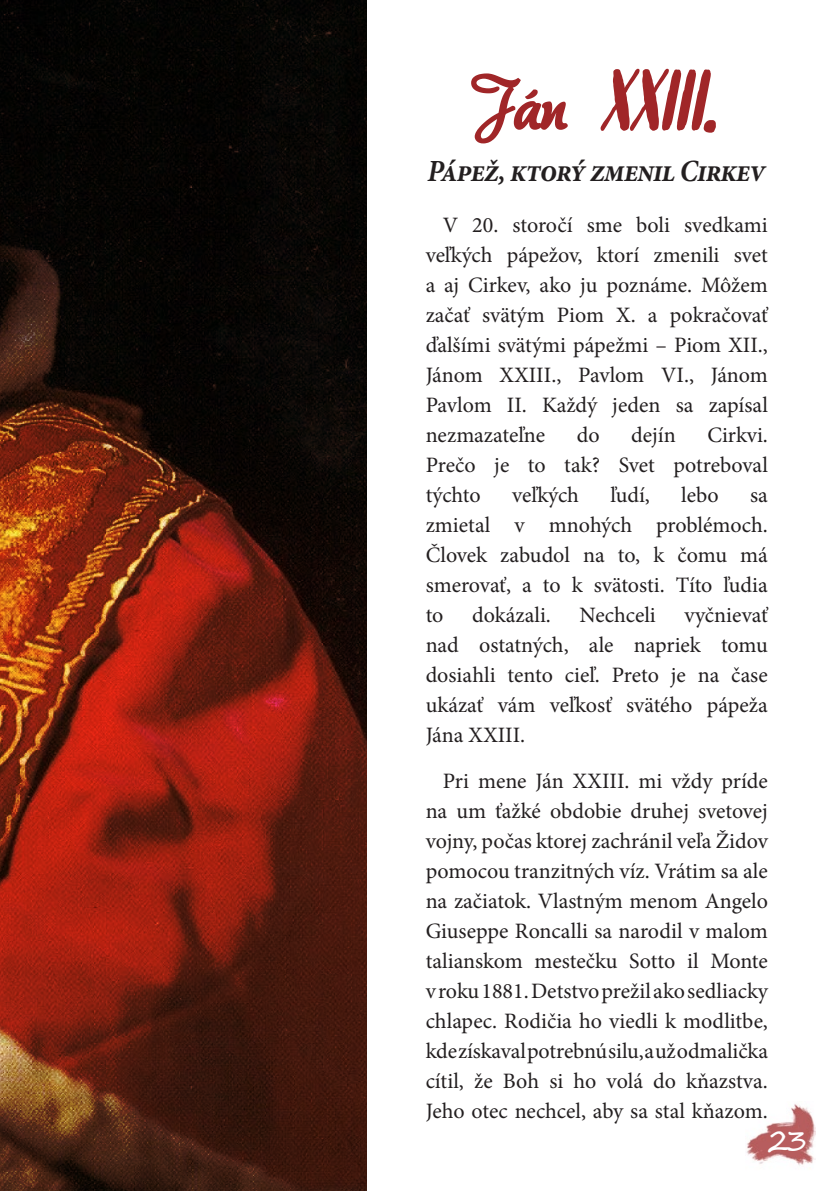
<style>
.page{position:relative;width:840px;height:1191px;background:#fff}
.page>*{position:absolute;margin:0;border:0;box-sizing:border-box;transform-origin:0 0}
.t1{font:italic 83.6px "Budidaya";letter-spacing:-.015em;color:#a02628;scale:.91 1}
.t2{font:italic 700 30.8px "Minion Pro";letter-spacing:-.03em;color:#231f20;scale:.91 1}
.t3{font:30px "Segoe Print";color:#fff}
.t4{font:22px/30px "Minion Pro";color:#231f20;text-align:justify}
.s1{font-family:"aka Dora";font-style:normal;font-size:66px}
</style>
<div class="page">
<img style="left:746px;top:1104px;width:69px;height:62px">
<svg style="left:471px;top:73px;width:97px;height:71px"></svg>
<svg style="left:0;top:0;width:366px;height:1191px;background:#4a170b"></svg>
<h1 class="t1" style="left:471px;top:54px;width:270px"><span class="s1">Ján</span> XXIII.</h1>
<h2 class="t2" style="left:427px;top:149px;width:373px">Pápež, ktorý zmenil Cirkev</h2>
<p class="t4" style="left:425px;top:210px;width:343px;text-indent:17px">V 20. storočí sme boli svedkami veľkých pápežov, ktorí zmenili svet a aj Cirkev, ako ju poznáme. Môžem začať svätým Piom X. a pokračovať ďalšími svätými pápežmi – Piom XII., Jánom XXIII., Pavlom VI., Jánom Pavlom II. Každý jeden sa zapísal nezmazateľne</p>
<p class="t4" style="left:425px;top:420px;width:343px;text-indent:281px">Cirkvi.<br>Prečo je to tak? Svet potreboval týchto</p>
<p class="t4" style="left:576px;top:420px;width:24px">do</p>
<p class="t4" style="left:631px;top:420px;width:46px">dejín</p>
<p class="t4" style="left:512px;top:480px;width:68px">veľkých</p>
<p class="t4" style="left:610px;top:480px;width:41px">ľudí,</p>
<p class="t4" style="left:680px;top:480px;width:39px">lebo</p>
<p class="t4" style="left:425px;top:480px;width:343px;text-indent:324px">sa zmietal v mnohých problémoch.<br>Človek zabudol na to, k čomu má smerovať, a to k svätosti. Títo ľudia to</p>
<p class="t4" style="left:472px;top:600px;width:80px">dokázali.</p>
<p class="t4" style="left:579px;top:600px;width:78px">Nechceli</p>
<p class="t4" style="left:425px;top:600px;width:343px;text-indent:259px">vyčnievať nad ostatných, ale napriek tomu dosiahli tento cieľ. Preto je na čase ukázať vám veľkosť svätého pápeža Jána XXIII.</p>
<p class="t4" style="left:425px;top:766px;width:343px;text-indent:17px">Pri mene Ján XXIII. mi vždy príde na um ťažké obdobie druhej svetovej vojny, počas ktorej zachránil veľa Židov pomocou tranzitných víz. Vrátim sa ale na začiatok. Vlastným menom Angelo Giuseppe Roncalli sa narodil v malom talianskom mestečku Sotto il Monte v roku 1881. Detstvo prežil ako sedliacky chlapec. Rodičia ho viedli k modlitbe, kde získaval potrebnú silu, a už odmalička cítil, že Boh si ho volá do kňazstva.<br>Jeho otec nechcel, aby sa stal kňazom.</p>
<h3 class="t3" style="left:767px;top:1113px;width:41px">23</h3>
</div>
